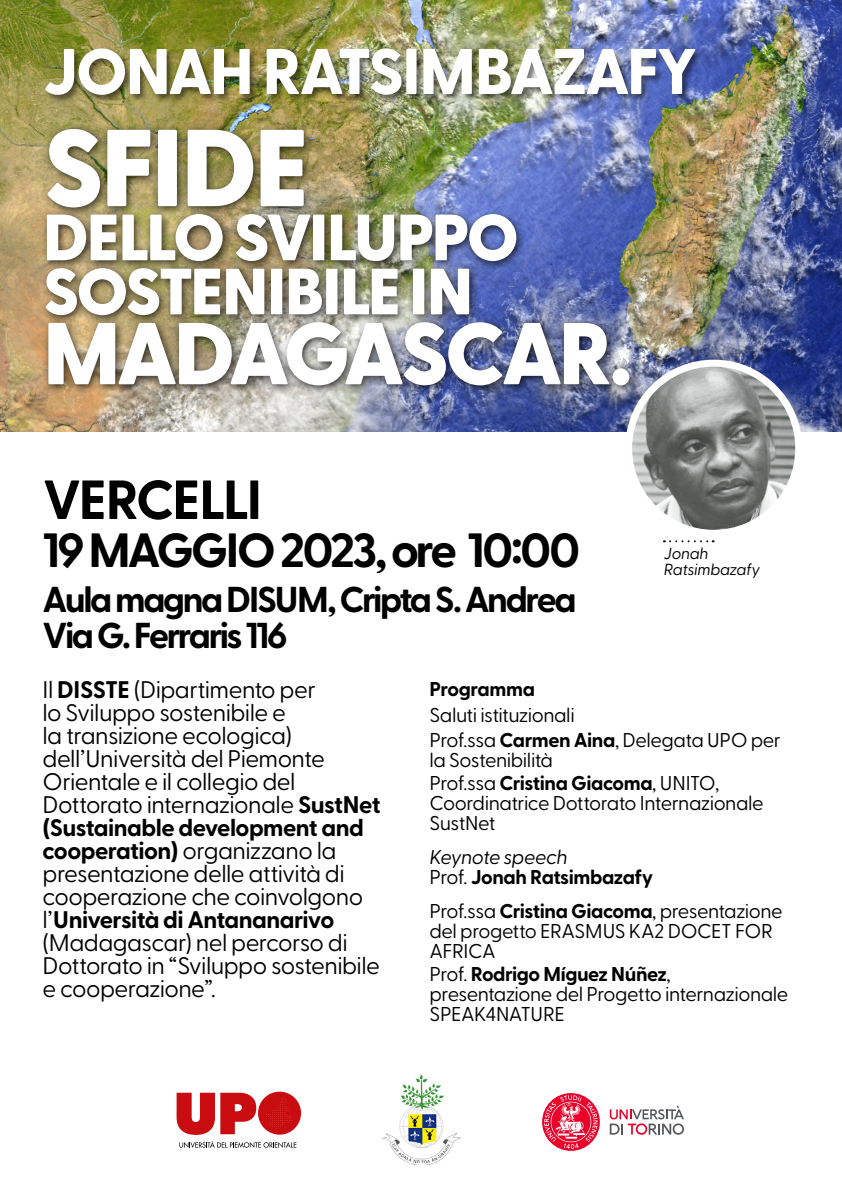
<style>
.page{position:relative;width:842px;height:1191px;background:#fff}
.page>*{position:absolute;margin:0;border:0;box-sizing:border-box;transform-origin:0 0}
.t1{font:800 109.1px "Greycliff CF";letter-spacing:-.035em;color:#fff}
.t2{font:800 87.6px "Greycliff CF";letter-spacing:-.055em;color:#fff}
.t3{font:800 65.2px/54.1px "Greycliff CF";letter-spacing:-.045em;color:#fff}
.t4{font:800 64.3px "Greycliff CF";letter-spacing:-.04em;color:#fff}
.t5{font:700 55px "Greycliff CF";letter-spacing:-.045em;color:#000}
.t6{font:700 48px "Greycliff CF";letter-spacing:-.06em;color:#000}
.t7{font:700 36px/36px "Greycliff CF";letter-spacing:-.065em;color:#000}
.t8{font:24px/23px "Greycliff CF";letter-spacing:-.025em;color:#000}
.t9{font:20px/20px "Greycliff CF";letter-spacing:-.025em;color:#000}
.t10{font:700 20px/20px "Greycliff CF";letter-spacing:-.025em;color:#000}
.t11{font:italic 16px/16px "Greycliff CF";letter-spacing:-.02em;color:#000}
.s1{font-weight:700}
.s2{font-weight:400;font-style:italic}
.s3{font-weight:400}
</style>
<div class="page">
<img style="left:0;top:0;width:842px;height:431px">
<div style="left:40px;top:123px;width:600px;height:273px;background:#000;opacity:.75"></div>
<div style="left:45px;top:47px;width:659px;height:57px;background:#000;opacity:.5"></div>
<svg style="left:177px;top:1092px;width:79px;height:42px"></svg>
<svg style="left:179px;top:1140px;width:117px;height:7px"></svg>
<div style="left:258px;top:1091px;width:43px;height:43px;background:#c90c0f;border-radius:50%"></div>
<svg style="left:265px;top:1095px;width:28px;height:34px"></svg>
<img style="left:383px;top:1074px;width:77px;height:90px">
<svg style="left:542px;top:1093px;width:58px;height:57px"></svg>
<svg style="left:610px;top:1105px;width:74px;height:29px"></svg>
<img style="left:629px;top:363px;width:170px;height:170px;border-radius:85px">
<div style="left:625px;top:360px;width:177px;height:177px;border:7px solid #fff;border-radius:50%"></div>
<svg style="left:664px;top:540px;width:50px;height:2px"></svg>
<h3 class="t4" style="left:43px;top:22px;width:656px">JONAH RATSIMBAZAFY</h3>
<h1 class="t1" style="left:43px;top:84px;width:268px">SFIDE</h1>
<h3 class="t3" style="left:43px;top:208px;width:478px">DELLO SVILUPPO<br>SOSTENIBILE IN</h3>
<h2 class="t2" style="left:43px;top:286px;width:591px">MADAGASCAR.</h2>
<h3 class="t5" style="left:43px;top:458px;width:221px">VERCELLI</h3>
<h3 class="t6" style="left:43px;top:513px;width:539px">19 MAGGIO 2023, ore 10:00</h3>
<h3 class="t7" style="left:43px;top:579px;width:535px">Aula magna DISUM, Cripta S. Andrea<br>Via G. Ferraris 116</h3>
<p class="t10" style="left:429px;top:678px;width:107px">Programma</p>
<p class="t9" style="left:429px;top:700px;width:353px;line-height:25.7px">Saluti istituzionali<br>Prof.ssa <span class="s1">Carmen Aina</span>, Delegata UPO per</p>
<p class="t9" style="left:429px;top:747px;width:291px;line-height:22.8px">la Sostenibilità<br>Prof.ssa <span class="s1">Cristina Giacoma</span>, UNITO,</p>
<p class="t9" style="left:429px;top:791px;width:336px">Coordinatrice Dottorato Internazionale<br>SustNet</p>
<p class="t10" style="left:429px;top:846px;width:225px"><span class="s2">Keynote speech<br></span><span class="s3">Prof.</span> Jonah Ratsimbazafy</p>
<p class="t9" style="left:429px;top:900px;width:355px">Prof.ssa <span class="s1">Cristina Giacoma</span>, presentazione del progetto ERASMUS KA2 DOCET FOR<br>AFRICA</p>
<p class="t9" style="left:429px;top:962px;width:360px">Prof. <span class="s1">Rodrigo Míguez Núñez</span>, presentazione del Progetto internazionale<br>SPEAK4NATURE</p>
<p class="t11" style="left:664px;top:544px;width:98px">Jonah<br>Ratsimbazafy</p>
<p class="t8" style="left:43px;top:676px;width:339px">Il <span class="s1">DISSTE</span> (Dipartimento per<br>lo Sviluppo sostenibile e<br>la transizione ecologica) dell’Università del Piemonte<br>Orientale e il collegio del<br>Dottorato internazionale <span class="s1">SustNet (Sustainable development and cooperation)</span> organizzano la presentazione delle attività di cooperazione che coinvolgono l’<span class="s1">Università di Antananarivo </span>(Madagascar) nel percorso di<br>Dottorato in “Sviluppo sostenibile e cooperazione”.</p>
</div>
